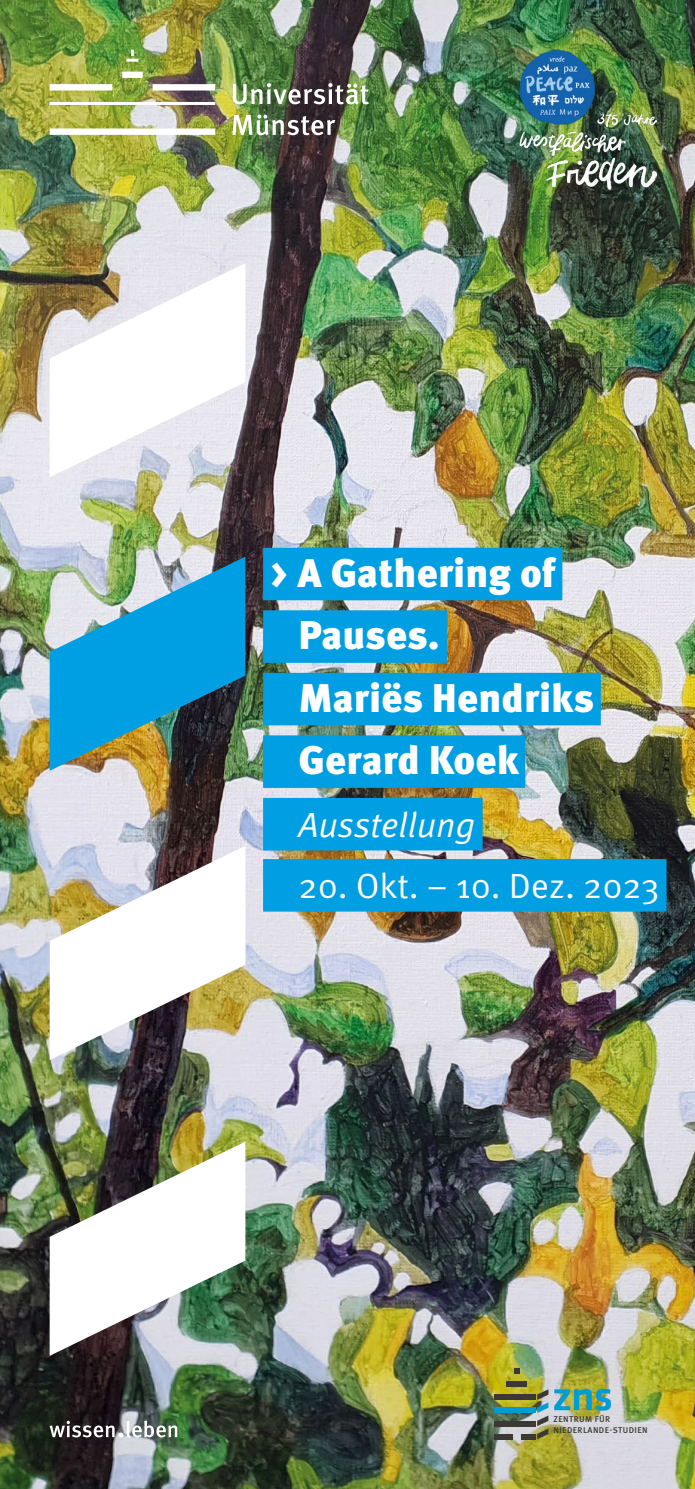
<style>
.page{position:relative;width:695px;height:1489px;background:#fff}
.page>*{position:absolute;margin:0;border:0;box-sizing:border-box;transform-origin:0 0}
.t1{font:900 40px/62.5px "Meta OT";color:#fff}
.t2{font:35px "Meta OT";color:#fff}
.t3{font:italic 35px "Meta OT";letter-spacing:-.005em;color:#fff}
.t4{font:500 8.5px/11.5px "Meta OT";letter-spacing:.05em;color:#3a3934}
</style>
<div class="page">
<img style="left:0;top:0;width:694px;height:1488px">
<img style="left:519px;top:50px;width:137px;height:139px">
<img style="left:50px;top:50px;width:319px;height:85px">
<svg style="left:50px;top:1420px;width:127px;height:17px"></svg>
<svg style="left:50px;top:263px;width:195px;height:214px"></svg>
<img style="left:50px;top:556px;width:195px;height:214px">
<svg style="left:50px;top:845px;width:195px;height:214px"></svg>
<img style="left:50px;top:1141px;width:195px;height:214px">
<div style="left:263px;top:547px;width:299px;height:53px;background:#009ee3"></div>
<div style="left:263px;top:610px;width:184px;height:52px;background:#009ee3"></div>
<div style="left:263px;top:672px;width:337px;height:53px;background:#009ee3"></div>
<div style="left:263px;top:735px;width:262px;height:52px;background:#009ee3"></div>
<div style="left:263px;top:797px;width:219px;height:53px;background:#009ee3"></div>
<div style="left:263px;top:859px;width:403px;height:52px;background:#009ee3"></div>
<div style="left:506px;top:1381px;width:20px;height:5px;background:#3a3934"></div>
<svg style="left:513px;top:1368px;width:6px;height:5px"></svg>
<div style="left:494px;top:1433px;width:18px;height:6px;background:#3a3934"></div>
<svg style="left:554px;top:1388px;width:56px;height:22px"></svg>
<div style="left:494px;top:1394px;width:41px;height:5px;background:#3a3934"></div>
<div style="left:494px;top:1407px;width:41px;height:5px;background:#009dd4"></div>
<div style="left:494px;top:1420px;width:41px;height:5px;background:#3a3934"></div>
<div style="left:520px;top:1433px;width:15px;height:6px;background:#3a3934"></div>
<svg style="left:537px;top:1389px;width:11px;height:50px"></svg>
<p class="t1" style="left:298px;top:543px;width:297px;text-indent:-28px">&gt; A Gathering of<br>Pauses.<br>Mariës Hendriks<br>Gerard Koek</p>
<p class="t3" style="left:298px;top:804px;width:178px">Ausstellung</p>
<p class="t2" style="left:298px;top:864px;width:362px">20. Okt. – 10. Dez. 2023</p>
<p class="t4" style="left:553px;top:1413px;width:96px">ZENTRUM FÜR<br>NIEDERLANDE-STUDIEN</p>
</div>
